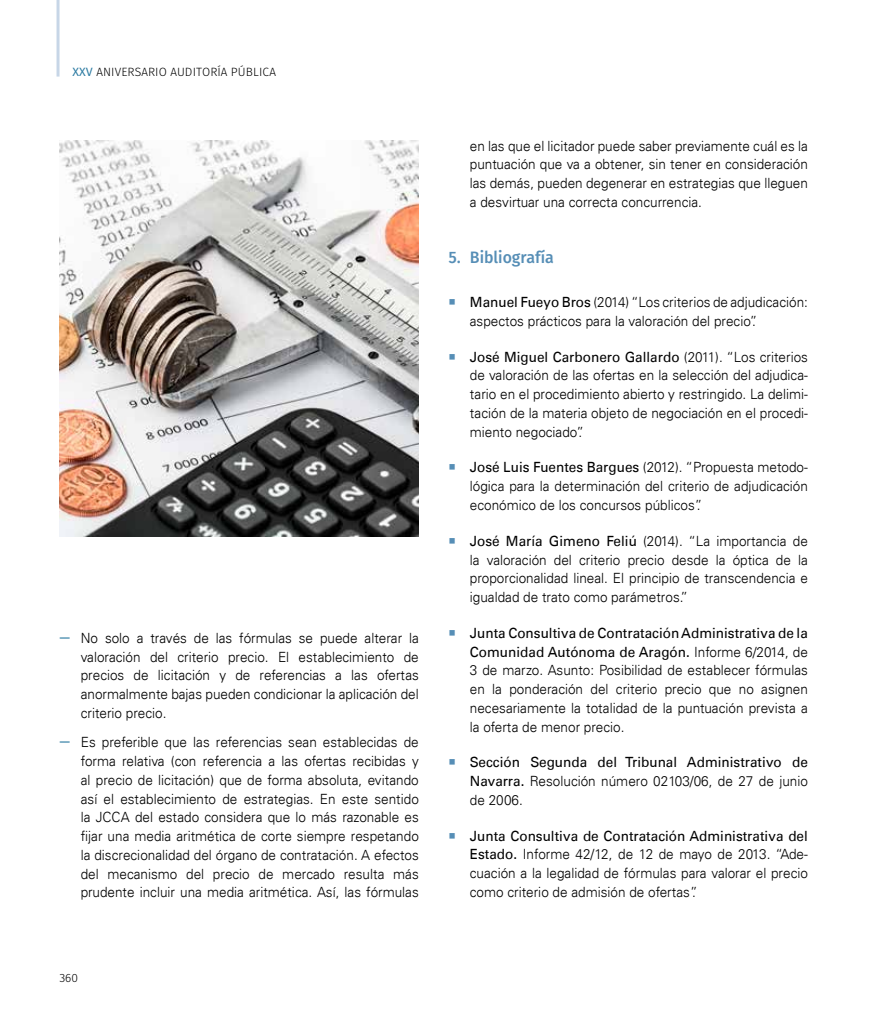
<style>
.page{position:relative;width:893px;height:1021px;background:#fff}
.page>*{position:absolute;margin:0;border:0;box-sizing:border-box;transform-origin:0 0}
.t1{font:16.5px "Fira Sans OT Medium";color:#568eb6;scale:.96 1}
.t2{font:300 14.1px/18.8px "Univers LT";color:#000;text-align:justify;scale:.96 1}
.t3{font:14.1px/18.8px "Univers LT";color:#000;text-align:justify;scale:.96 1}
.t4{font:12px "Fira Sans OT Light";letter-spacing:.01em;color:#000}
.s1{font-family:"Fira Sans OT";color:#2c7ba2}
.s2{font-family:"Fira Sans OT";font-weight:400;color:#2c7ba2}
.s3{color:#568eb6}
.s4{font-weight:400}
.s5{font-weight:300}
</style>
<div class="page">
<hr style="left:57px;top:0;width:3px;height:77px;background:#c7d6e7">
<img style="left:60px;top:140px;width:359px;height:396px">
<p class="t4" style="left:72px;top:63px;width:205px"><span class="s1">XXV</span> ANIVERSARIO AUDITORÍA PÚBLICA</p>
<p class="t2" style="left:81px;top:628px;width:354px;text-indent:-21px"><span class="s2">—</span> No solo a través de las fórmulas se puede alterar la valoración del criterio precio. El establecimiento de precios de licitación y de referencias a las ofertas anormalmente bajas pueden condicionar la aplicación del criterio precio.</p>
<p class="t2" style="left:81px;top:733px;width:354px;text-indent:-21px"><span class="s2">—</span> Es preferible que las referencias sean establecidas de forma relativa (con referencia a las ofertas recibidas y al precio de licitación) que de forma absoluta, evitando así el establecimiento de estrategias. En este sentido la JCCA del estado considera que lo más razonable es fijar una media aritmética de corte siempre respetando la discrecionalidad del órgano de contratación. A efectos del mecanismo del precio de mercado resulta más prudente incluir una media aritmética. Así, las fórmulas</p>
<p class="t4" style="left:60px;top:969px;width:20px">360</p>
<p class="t2" style="left:470px;top:136px;width:354px">en las que el licitador puede saber previamente cuál es la puntuación que va a obtener, sin tener en consideración las demás, pueden degenerar en estrategias que lleguen a desvirtuar una correcta concurrencia.</p>
<p class="t1" style="left:449px;top:245px;width:111px">5. Bibliografía</p>
<p class="t2" style="left:470px;top:293px;width:354px;text-indent:-21px"><span class="s3">○</span> <span class="s4">Manuel Fueyo Bros</span> (2014) “Los criterios de adjudicación: aspectos prácticos para la valoración del precio”.</p>
<p class="t2" style="left:470px;top:347px;width:354px;text-indent:-21px"><span class="s3">○</span> <span class="s4">José Miguel Carbonero Gallardo</span> (2011). “Los criterios de valoración de las ofertas en la selección del adjudica&shy;tario en el procedimiento abierto y restringido. La delimi&shy;tación de la materia objeto de negociación en el procedi&shy;miento negociado”.</p>
<p class="t2" style="left:470px;top:458px;width:354px;text-indent:-21px"><span class="s3">○</span> <span class="s4">José Luis Fuentes Bargues</span> (2012). “Propuesta metodo&shy;lógica para la determinación del criterio de adjudicación económico de los concursos públicos”.</p>
<p class="t2" style="left:470px;top:531px;width:354px;text-indent:-21px"><span class="s3">○</span> <span class="s4">José María Gimeno Feliú</span> (2014). “La importancia de la valoración del criterio precio desde la óptica de la proporcionalidad lineal. El principio de transcendencia e igualdad de trato como parámetros.”</p>
<p class="t2" style="left:470px;top:623px;width:354px;text-indent:-21px"><span class="s3">○</span> <span class="s4">Junta Consultiva de Contratación Administrativa de la Comunidad Autónoma de Aragón.</span> Informe 6/2014, de 3 de marzo. Asunto: Posibilidad de establecer fórmulas en la ponderación del criterio precio que no asignen necesariamente la totalidad de la puntuación prevista a la oferta de menor precio.</p>
<p class="t3" style="left:470px;top:753px;width:354px;text-indent:-21px"><span class="s3">○</span> Sección Segunda del Tribunal Administrativo de Navarra. <span class="s5">Resolución número 02103/06, de 27 de junio de 2006.</span></p>
<p class="t2" style="left:470px;top:826px;width:354px;text-indent:-21px"><span class="s3">○</span> <span class="s4">Junta Consultiva de Contratación Administrativa del Estado.</span> Informe 42/12, de 12 de mayo de 2013. “Ade&shy;cuación a la legalidad de fórmulas para valorar el precio como criterio de admisión de ofertas”.</p>
</div>
